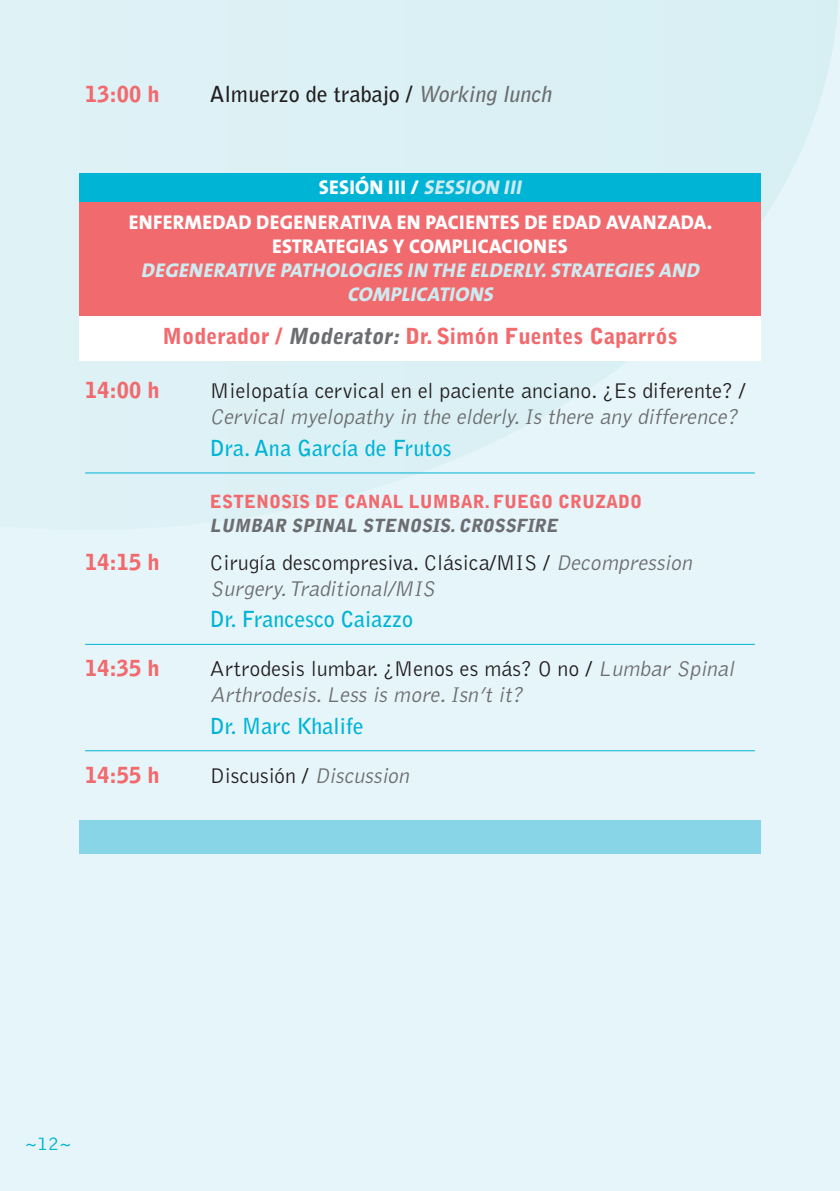
<style>
.page{position:relative;width:840px;height:1191px;background:#fff}
.page>*{position:absolute;margin:0;border:0;box-sizing:border-box;transform-origin:0 0}
.t1{font:italic 300 22px/26px "Bell Gothic Std";color:#6c6d70}
.t2{font:900 22px "Bell Gothic Std";color:#f16a6e}
.t3{font:300 22px "Bell Gothic Std";color:#231f20}
.t4{font:700 22px "Bell Gothic Std";color:#00b4d6}
.t5{font:700 22px "Bell Gothic Std";color:#231f20}
.t6{font:800 20px/35.4px "The Sans";letter-spacing:.015em;color:#fff;text-align:center}
.t7{font:italic 800 20px/24px "The Sans";color:#cdebf0;text-align:center}
.t8{font:300 20px "Bell Gothic Std";color:#00b4d6}
.t9{font:900 18px "Bell Gothic Std";color:#f16a6e}
.t10{font:italic 900 18px "Bell Gothic Std";color:#6c6d70}
.s1{font-style:italic;color:#6c6d70}
.s2{font-style:italic;color:#cdebf0}
.s3{font-style:normal;color:#231f20}
</style>
<div class="page">
<div style="left:0;top:0;width:839px;height:1191px;background:#e6f5f9"></div>
<svg style="left:85px;top:0;width:753px;height:478px;fill:#dcf1f5"></svg>
<div style="left:79px;top:173px;width:681px;height:31px;background:#00b4d6"></div>
<div style="left:79px;top:203px;width:681px;height:114px;background:#f16a6e"></div>
<div style="left:79px;top:316px;width:681px;height:45px;background:#fff"></div>
<hr style="left:85px;top:472px;width:669px;height:1px;background:#00b4d6">
<hr style="left:85px;top:644px;width:669px;height:1px;background:#00b4d6">
<hr style="left:85px;top:750px;width:669px;height:1px;background:#00b4d6">
<div style="left:79px;top:820px;width:681px;height:33px;background:#89d5e8"></div>
<p class="t2" style="left:85px;top:81px;width:76px">13:00 h</p>
<p class="t5" style="left:210px;top:80px;width:347px">Almuerzo de trabajo / <span class="s1">Working lunch</span></p>
<p class="t6" style="left:129px;top:169px;width:584px">S E S I Ó N I I I / <span class="s2">SESSION III<br></span>ENFERMEDAD DEGENERATIVA EN PACIENTES DE EDAD AVANZADA.</p>
<p class="t6" style="left:272px;top:228px;width:297px">ESTRATEGIAS Y COMPLICACIONES</p>
<p class="t7" style="left:141px;top:258px;width:565px">DEGENERATIVEPATHOLOGIESIN THEELDERLY.STRATEGIESAND<br>COMPLICATIONS</p>
<p class="t2" style="left:162px;top:323px;width:516px">Moderador / <span class="s1">Moderator:</span> Dr. Simón Fuentes Caparrós</p>
<p class="t2" style="left:85px;top:377px;width:76px">14:00 h</p>
<p class="t3" style="left:210px;top:379px;width:536px">Mielopatía cervical en el paciente anciano. ¿Es diferente? /</p>
<p class="t1" style="left:210px;top:404px;width:533px">Cervical myelopathy in the elderly.Is there any difference?</p>
<p class="t4" style="left:210px;top:435px;width:243px">Dra. Ana García de Frutos</p>
<p class="t9" style="left:210px;top:491px;width:433px">ESTENOSIS DE CANAL LUMBAR. FUEGO CRUZADO</p>
<p class="t10" style="left:210px;top:515px;width:353px">LUMBAR SPINAL STENOSIS.CROSSFIRE</p>
<p class="t2" style="left:85px;top:549px;width:76px">14:15 h</p>
<p class="t1" style="left:210px;top:550px;width:487px"><span class="s3">Cirugía descompresiva. Clásica/MIS /</span> Decompression<br>Surgery.Traditional/MIS</p>
<p class="t4" style="left:210px;top:606px;width:204px">Dr. Francesco Caiazzo</p>
<p class="t2" style="left:85px;top:655px;width:76px">14:35 h</p>
<p class="t1" style="left:210px;top:656px;width:530px"><span class="s3">Artrodesis lumbar. ¿Menos es más? O no /</span> Lumbar Spinal<br>Arthrodesis.Less is more.Isn’t it?</p>
<p class="t4" style="left:210px;top:712px;width:155px">Dr. Marc Khalife</p>
<p class="t2" style="left:85px;top:762px;width:76px">14:55 h</p>
<p class="t3" style="left:210px;top:763px;width:205px">D i s c u s i ó n / <span class="s1">Discussion</span></p>
<p class="t8" style="left:25px;top:1133px;width:48px">~12~</p>
</div>
